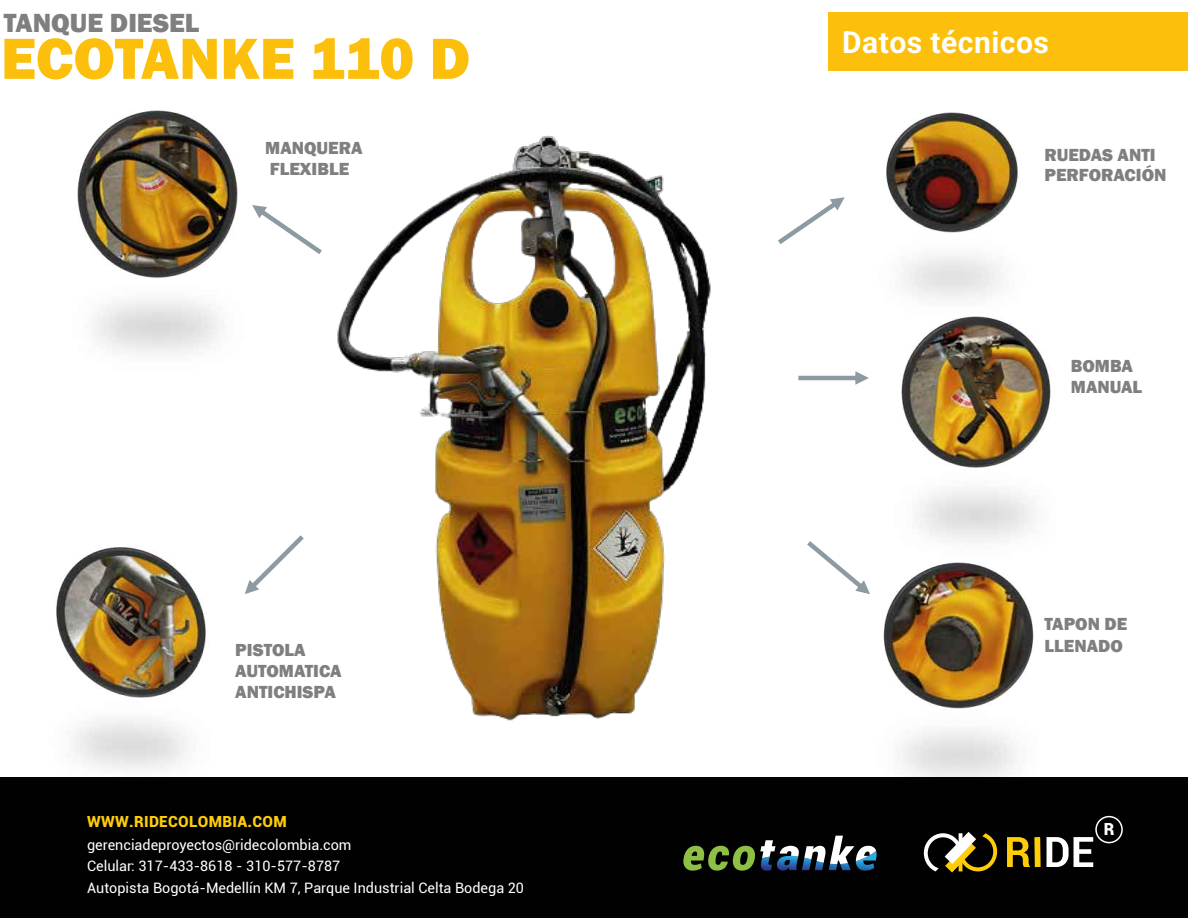
<style>
.page{position:relative;width:1188px;height:918px;background:#fff}
.page>*{position:absolute;margin:0;border:0;box-sizing:border-box;transform-origin:0 0}
.t1{font:800 60px "Franklin Gothic";color:#fcbf0b}
.t2{font:700 30px "Roboto";letter-spacing:.02em;color:#fff}
.t3{font:800 27px "Franklin Gothic";color:#7f7f80}
.t4{font:800 18px/20.9px "Franklin Gothic";color:#7f7f80}
.t5{font:900 16.8px "Roboto";color:#fff}
.t6{font:900 15.3px "Roboto";letter-spacing:.02em;color:#ffcd07}
.t7{font:14.4px/21.6px "Roboto";color:#fff}
</style>
<div class="page">
<div style="left:828px;top:12px;width:360px;height:58px;background:#fcbf0b"></div>
<svg style="left:831px;top:197px;width:14px;height:14px"></svg>
<svg style="left:831px;top:558px;width:23px;height:26px"></svg>
<svg style="left:831px;top:371px;width:38px;height:14px"></svg>
<img style="left:854px;top:574px;width:180px;height:203px">
<img style="left:886px;top:112px;width:132px;height:187px">
<img style="left:245px;top:70px;width:586px;height:651px">
<img style="left:901px;top:316px;width:150px;height:258px">
<img style="left:56px;top:547px;width:150px;height:224px">
<img style="left:77px;top:110px;width:189px;height:276px">
<div style="left:0;top:777px;width:1188px;height:141px;background:#010101"></div>
<svg style="left:924px;top:832px;width:73px;height:41px"></svg>
<svg style="left:1007px;top:837px;width:23px;height:30px"></svg>
<div style="left:1034px;top:837px;width:7px;height:30px;background:#ffcd07"></div>
<svg style="left:1047px;top:816px;width:76px;height:51px"></svg>
<svg style="left:683px;top:835px;width:194px;height:36px"></svg>
<h3 class="t3" style="left:4px;top:6px;width:197px">TANQUE DIESEL</h3>
<h1 class="t1" style="left:1px;top:20px;width:471px">ECOTANKE 110 D</h1>
<h2 class="t2" style="left:842px;top:22px;width:208px">Datos técnicos</h2>
<p class="t4" style="left:265px;top:138px;width:99px">MANQUERA<br>FLEXIBLE</p>
<p class="t4" style="left:1044px;top:144px;width:123px">RUEDAS ANTI<br>PERFORACIÓN</p>
<p class="t4" style="left:1071px;top:356px;width:73px">BOMBA<br>MANUAL</p>
<p class="t4" style="left:1044px;top:614px;width:84px">TAPON DE</p>
<p class="t4" style="left:235px;top:640px;width:72px">PISTOLA</p>
<p class="t4" style="left:1044px;top:635px;width:80px">LLENADO</p>
<p class="t4" style="left:235px;top:660px;width:108px;line-height:21.3px">AUTOMATICA<br>ANTICHISPA</p>
<p class="t6" style="left:87px;top:811px;width:201px">WWW.RIDECOLOMBIA.COM</p>
<p class="t7" style="left:87px;top:833px;width:438px">gerenciadeproyectos@ridecolombia.com<br>Celular: 317-433-8618 - 310-577-8787<br>Autopista Bogotá-Medellín KM 7, Parque Industrial Celta Bodega 20</p>
<p class="t5" style="left:1104px;top:817px;width:12px">R</p>
</div>
